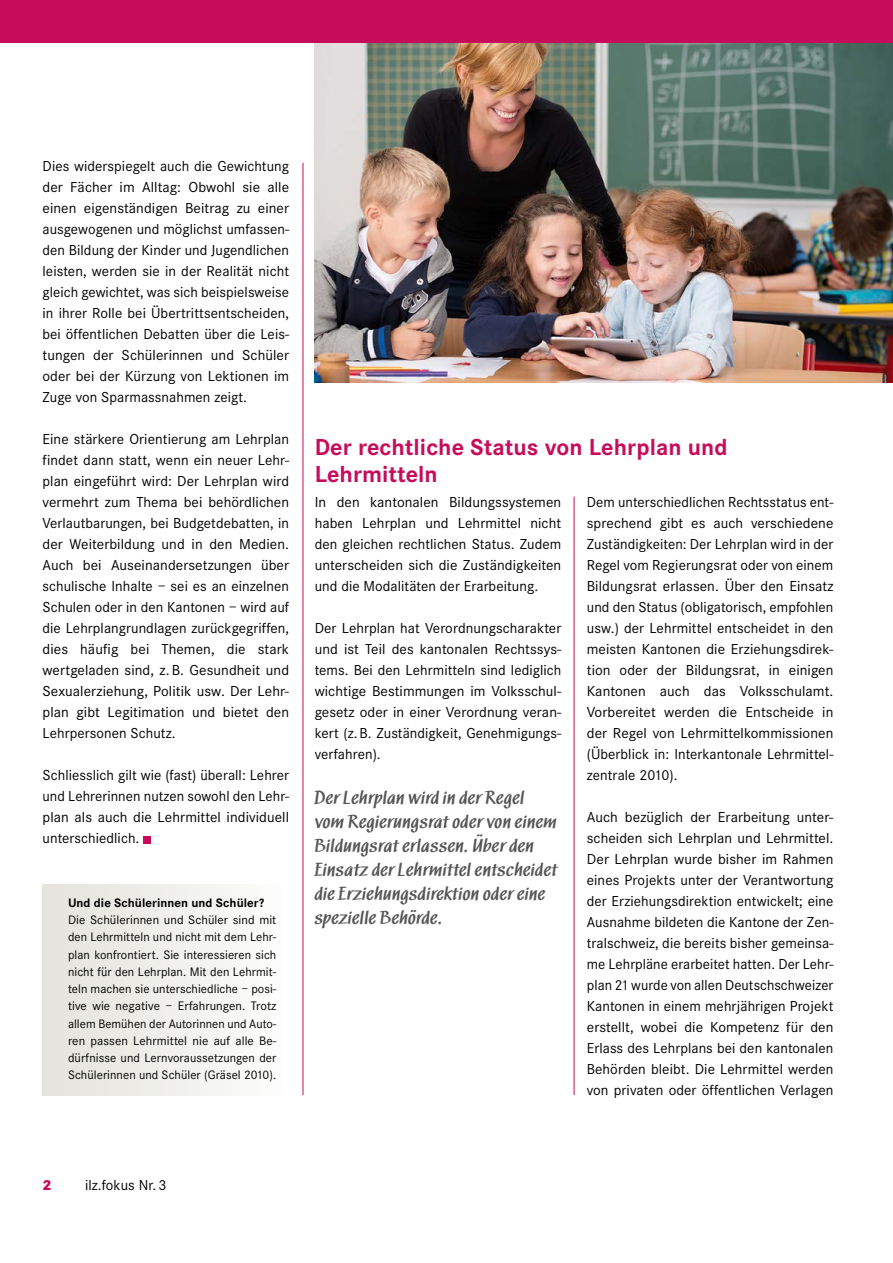
<style>
.page{position:relative;width:893px;height:1263px;background:#fff}
.page>*{position:absolute;margin:0;border:0;box-sizing:border-box;transform-origin:0 0}
.t1{font:700 24px/27px "Corporate S";letter-spacing:.005em;color:#c70c5b}
.t2{font:500 18px/24px "Black Mar DTCTCE";letter-spacing:.03em;color:#565655}
.t3{font:15px/21px "Corporate S";letter-spacing:.005em;color:#000;text-align:justify}
.t4{font:800 15px "Corporate S";color:#c70c5b}
.t5{font:12.75px/17.2px "Corporate S";letter-spacing:.005em;color:#000;text-align:justify}
.t6{font:700 12.75px "Corporate S";letter-spacing:.005em;color:#000}
</style>
<div class="page">
<img style="left:315px;top:43px;width:578px;height:339px">
<div style="left:143px;top:836px;width:8px;height:7px;background:#c70c5b"></div>
<div style="left:43px;top:885px;width:246px;height:210px;background:linear-gradient(to right,#e3e2dc,#fdfdfd)"></div>
<div style="left:0;top:0;width:893px;height:43px;background:#c70c5b"></div>
<hr style="left:303px;top:163px;width:1px;height:932px;background:#c70c5b">
<hr style="left:574px;top:497px;width:1px;height:598px;background:#c70c5b">
<p class="t3" style="left:43px;top:156px;width:248px">Dies widerspiegelt auch die Gewichtung der Fächer im Alltag: Obwohl sie alle einen eigenständigen Beitrag zu einer ausgewogenen und möglichst umfassen&shy;den Bildung der Kinder und Jugendlichen leisten, werden sie in der Realität nicht gleich gewichtet, was sich beispielsweise in ihrer Rolle bei Übertrittsentscheiden, bei öffentlichen Debatten über die Leis&shy;tungen der Schülerinnen und Schüler oder bei der Kürzung von Lektionen im Zuge von Sparmassnahmen zeigt.</p>
<p class="t3" style="left:43px;top:429px;width:248px">Eine stärkere Orientierung am Lehrplan findet dann statt, wenn ein neuer Lehr&shy;plan eingeführt wird: Der Lehrplan wird vermehrt zum Thema bei behördlichen Verlautbarungen, bei Budgetdebatten, in der Weiterbildung und in den Medien.<br>Auch bei Auseinandersetzungen über schulische Inhalte – sei es an einzelnen Schulen oder in den Kantonen – wird auf die Lehrplangrundlagen zurückgegriffen, dies häufig bei Themen, die stark wertgeladen sind, z.B. Gesundheit und Sexualerziehung, Politik usw. Der Lehr&shy;plan gibt Legitimation und bietet den Lehrpersonen Schutz.</p>
<p class="t3" style="left:43px;top:765px;width:248px">Schliesslich gilt wie (fast) überall: Lehrer und Lehrerinnen nutzen sowohl den Lehr&shy;plan als auch die Lehrmittel individuell unterschiedlich.</p>
<p class="t6" style="left:68px;top:895px;width:197px">Und die Schülerinnen und Schüler?</p>
<p class="t5" style="left:68px;top:911px;width:210px">Die Schülerinnen und Schüler sind mit den Lehrmitteln und nicht mit dem Lehr&shy;plan konfrontiert. Sie interessieren sich nicht für den Lehrplan. Mit den Lehrmit&shy;teln machen sie unterschiedliche – posi&shy;tive wie negative – Erfahrungen. Trotz allem Bemühen der Autorinnen und Auto&shy;ren passen Lehrmittel nie auf alle Be&shy;dürfnisse und Lernvoraussetzungen der Schülerinnen und Schüler (Gräsel 2010).</p>
<h1 class="t1" style="left:315px;top:434px;width:415px">Der rechtliche Status von Lehrplan und<br>Lehrmitteln</h1>
<p class="t3" style="left:315px;top:492px;width:248px">In den kantonalen Bildungssystemen haben Lehrplan und Lehrmittel nicht den gleichen rechtlichen Status. Zudem unterscheiden sich die Zuständigkeiten und die Modalitäten der Erarbeitung.</p>
<p class="t3" style="left:315px;top:618px;width:248px">Der Lehrplan hat Verordnungscharakter und ist Teil des kantonalen Rechtssys&shy;tems. Bei den Lehrmitteln sind lediglich wichtige Bestimmungen im Volksschul&shy;gesetz oder in einer Verordnung veran&shy;kert (z.B. Zuständigkeit, Genehmigungs&shy;verfahren).</p>
<p class="t2" style="left:315px;top:786px;width:244px">Der Lehrplan wird in der Regel vom Regierungsrat oder von einem<br>Bildungsrat erlassen. Über den<br>Einsatz der Lehrmittel entscheidet die Erziehungsdirektion oder eine spezielle Behörde.</p>
<p class="t3" style="left:587px;top:492px;width:248px">Dem unterschiedlichen Rechtsstatus ent&shy;sprechend gibt es auch verschiedene Zuständigkeiten: Der Lehrplan wird in der Regel vom Regierungsrat oder von einem Bildungsrat erlassen. Über den Einsatz und den Status (obligatorisch, empfohlen usw.) der Lehrmittel entscheidet in den meisten Kantonen die Erziehungsdirek&shy;tion oder der Bildungsrat, in einigen Kantonen auch das Volksschulamt.<br>Vorbereitet werden die Entscheide in der Regel von Lehrmittelkommissionen (Überblick in: Interkantonale Lehrmittel&shy;zentrale 2010).</p>
<p class="t3" style="left:587px;top:807px;width:248px">Auch bezüglich der Erarbeitung unter&shy;scheiden sich Lehrplan und Lehrmittel.<br>Der Lehrplan wurde bisher im Rahmen eines Projekts unter der Verantwortung der Erziehungsdirektion entwickelt; eine Ausnahme bildeten die Kantone der Zen&shy;tralschweiz, die bereits bisher gemeinsa&shy;me Lehrpläne erarbeitet hatten. Der Lehr&shy;plan 21 wurde von allen Deutschschweizer Kantonen in einem mehrjährigen Projekt erstellt, wobei die Kompetenz für den Erlass des Lehrplans bei den kantonalen Behörden bleibt. Die Lehrmittel werden von privaten oder öffentlichen Verlagen</p>
<p class="t4" style="left:43px;top:1175px;width:11px">2</p>
<p class="t3" style="left:85px;top:1174px;width:83px">ilz.fokus Nr. 3</p>
</div>
